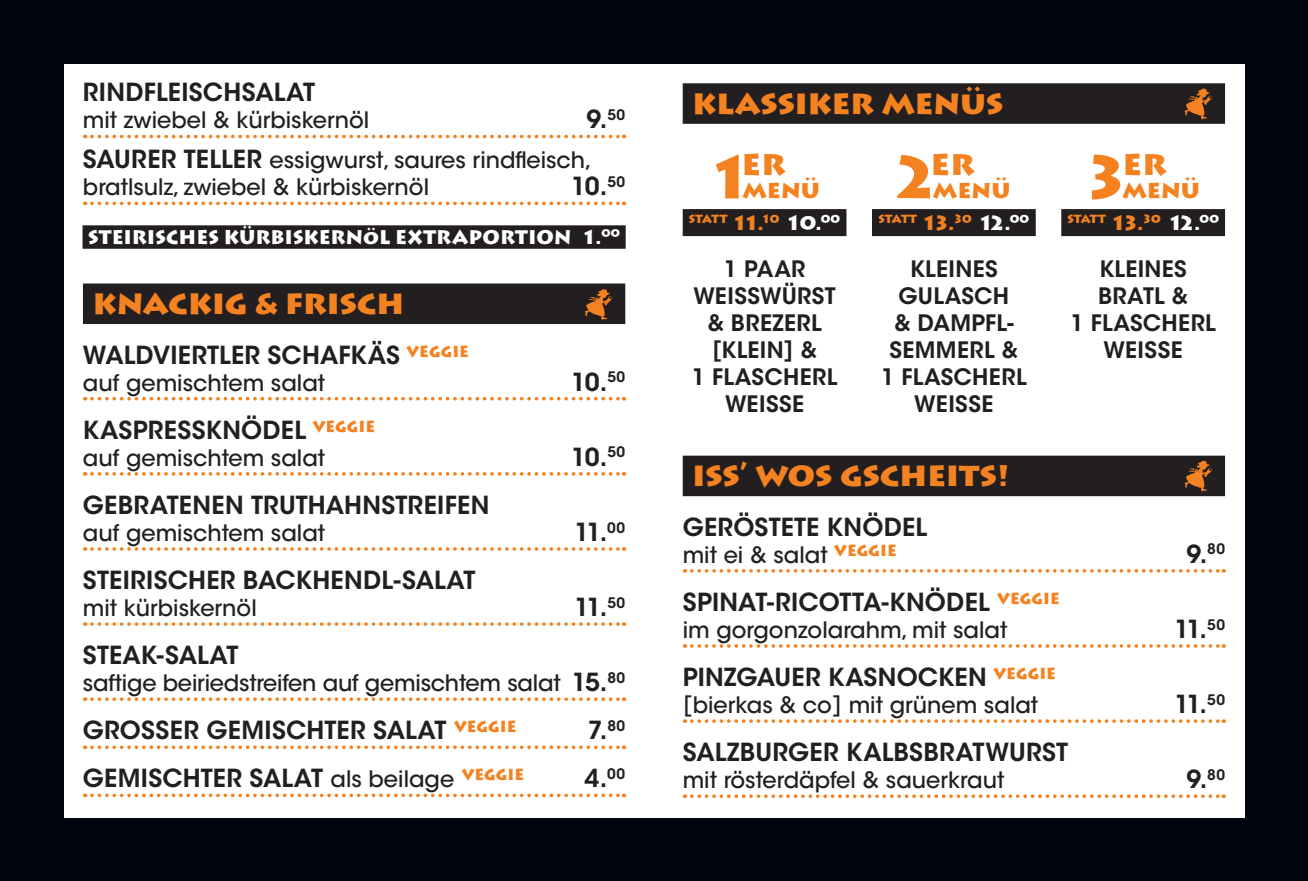
<style>
.page{position:relative;width:1308px;height:881px;background:#fff}
.page>*{position:absolute;margin:0;border:0;box-sizing:border-box;transform-origin:0 0}
.t1{font:900 59.4px "Lithos Pro";color:#f58220}
.t2{font:900 34.65px "Lithos Pro";color:#f58220}
.t3{font:900 33.75px "Lithos Pro";letter-spacing:-.015em;color:#f58220}
.t4{font:600 24.75px "ITC Avant Garde Std";letter-spacing:.01em;color:#231f20}
.t5{font:900 24.75px "Lithos Pro";color:#f58220}
.t6{font:500 22.5px/27px "ITC Avant Garde Std";color:#231f20}
.t7{font:600 22.5px/27px "ITC Avant Garde Std";letter-spacing:.015em;color:#231f20;text-align:center}
.t8{font:900 19.57px "Lithos Pro";color:#fff}
.t9{font:900 11.7px "Lithos Pro";letter-spacing:-.03em;color:#f58220}
.s1{font-weight:600;font-size:24.75px}
.s2{font-size:29.25px}
.s3{font-weight:500;font-size:22.5px}
.s4{font-size:32.4px}
.s5{font-size:20.25px}
.s6{font-size:20.25px;color:#fff}
.s7{color:#fff}
.s8{font-size:59.4px}
</style>
<div class="page">
<div style="left:0;top:0;width:1307px;height:880px;background:#00040f"></div>
<div style="left:64px;top:64px;width:1180px;height:752px;background:#fff"></div>
<svg style="left:92px;top:135px;width:532px;height:3px"></svg>
<svg style="left:92px;top:201px;width:532px;height:4px"></svg>
<div style="left:83px;top:225px;width:542px;height:24px;background:#231f20"></div>
<div style="left:83px;top:283px;width:542px;height:41px;background:#231f20"></div>
<svg style="left:92px;top:397px;width:532px;height:3px"></svg>
<svg style="left:92px;top:472px;width:532px;height:3px"></svg>
<svg style="left:92px;top:547px;width:532px;height:3px"></svg>
<svg style="left:92px;top:622px;width:532px;height:3px"></svg>
<svg style="left:92px;top:697px;width:532px;height:3px"></svg>
<svg style="left:92px;top:745px;width:532px;height:3px"></svg>
<svg style="left:92px;top:793px;width:532px;height:3px"></svg>
<div style="left:682px;top:83px;width:543px;height:41px;background:#231f20"></div>
<div style="left:682px;top:455px;width:543px;height:41px;background:#231f20"></div>
<svg style="left:691px;top:569px;width:533px;height:3px"></svg>
<svg style="left:691px;top:644px;width:533px;height:3px"></svg>
<svg style="left:691px;top:719px;width:533px;height:3px"></svg>
<svg style="left:691px;top:794px;width:533px;height:3px"></svg>
<div style="left:682px;top:209px;width:164px;height:27px;background:#231f20"></div>
<div style="left:872px;top:209px;width:163px;height:27px;background:#231f20"></div>
<div style="left:1061px;top:209px;width:164px;height:27px;background:#231f20"></div>
<svg style="left:585px;top:289px;width:27px;height:31px"></svg>
<svg style="left:1184px;top:88px;width:27px;height:31px"></svg>
<svg style="left:1184px;top:460px;width:27px;height:31px"></svg>
<p class="t4" style="left:83px;top:77px;width:234px">RINDFLEISCHSALAT</p>
<p class="t6" style="left:83px;top:107px;width:288px">mit zwiebel &amp; kürbiskernöl</p>
<p class="t4" style="left:586px;top:104px;width:40px">9.<sup>50</sup></p>
<p class="t6" style="left:83px;top:146px;width:510px"><span class="s1">SAURER TELLER</span> essigwurst, saures rindfleisch, bratlsulz, zwiebel &amp; kürbiskernöl</p>
<p class="t4" style="left:571px;top:170px;width:55px">10.<sup>50</sup></p>
<p class="t8" style="left:88px;top:224px;width:533px">STEIRISCHES KÜRBISKERNöL EXTRAPORTION 1.<sup>00</sup></p>
<h3 class="t3" style="left:92px;top:281px;width:314px">knackig <span class="s2">&amp;</span> frisch</h3>
<p class="t4" style="left:83px;top:338px;width:387px">WALDVIERTLER SCHAFKÄS <sup>VEGGIE</sup></p>
<p class="t6" style="left:83px;top:369px;width:244px">auf gemischtem salat</p>
<p class="t4" style="left:571px;top:365px;width:55px">10.<sup>50</sup></p>
<p class="t4" style="left:83px;top:414px;width:294px">KASPRESSKNÖDEL <sup>VEGGIE</sup></p>
<p class="t6" style="left:83px;top:444px;width:244px">auf gemischtem salat</p>
<p class="t4" style="left:571px;top:441px;width:56px">10.<sup>50</sup></p>
<p class="t4" style="left:83px;top:489px;width:408px">GEBRATENEN TRUTHAHNSTREIFEN</p>
<p class="t6" style="left:83px;top:519px;width:244px">auf gemischtem salat</p>
<p class="t4" style="left:574px;top:516px;width:52px">11.<sup>00</sup></p>
<p class="t4" style="left:83px;top:564px;width:394px">STEIRISCHER BACKHENDL-SALAT</p>
<p class="t6" style="left:83px;top:594px;width:175px">mit kürbiskernöl</p>
<p class="t4" style="left:574px;top:591px;width:52px">11.<sup>50</sup></p>
<p class="t4" style="left:83px;top:639px;width:157px">STEAK-SALAT</p>
<p class="t6" style="left:83px;top:669px;width:544px">saftige beiriedstreifen auf gemischtem salat <span class="s1">15.</span><sup>80</sup></p>
<p class="t4" style="left:83px;top:714px;width:435px">GROSSER GEMISCHTER SALAT <sup>VEGGIE</sup></p>
<p class="t4" style="left:587px;top:714px;width:39px">7.<sup>80</sup></p>
<p class="t4" style="left:83px;top:762px;width:443px">GEMISCHTER SALAT <span class="s3">als beilage</span> <sup>VEGGIE</sup></p>
<p class="t4" style="left:584px;top:762px;width:42px">4.<sup>00</sup></p>
<h3 class="t3" style="left:692px;top:81px;width:312px">klassiker men<span class="s4">ü</span>s</h3>
<h2 class="t2" style="left:741px;top:141px;width:46px">er</h2>
<p class="t5" style="left:742px;top:174px;width:79px">menü</p>
<h1 class="t1" style="left:705px;top:141px;width:50px">1</h1>
<p class="t9" style="left:689px;top:211px;width:153px">STATT <span class="s5">11.</span>10 <span class="s6">10.</span><span class="s7">00</span></p>
<p class="t7" style="left:692px;top:255px;width:147px">1 PAAR<br>WEISSWÜRST &amp; BREZERL [KLEIN] &amp;<br>1 FLASCHERL<br>WEISSE</p>
<h2 class="t2" style="left:891px;top:141px;width:85px"><span class="s8">2</span>er</h2>
<p class="t5" style="left:932px;top:173px;width:79px">menü</p>
<p class="t9" style="left:878px;top:211px;width:152px">STATT <span class="s5">13.</span>30 <span class="s6">12.</span><span class="s7">00</span></p>
<p class="t7" style="left:881px;top:255px;width:147px">KLEINES<br>GULASCH<br>&amp; DAMPFL-<br>SEMMERL &amp;<br>1 FLASCHERL<br>WEISSE</p>
<h2 class="t2" style="left:1081px;top:141px;width:87px"><span class="s8">3</span>er</h2>
<p class="t5" style="left:1122px;top:173px;width:79px">menü</p>
<p class="t9" style="left:1067px;top:211px;width:153px">STATT <span class="s5">13.</span>30 <span class="s6">12.</span><span class="s7">00</span></p>
<p class="t7" style="left:1070px;top:255px;width:147px">KLEINES<br>BRATL &amp;<br>1 FLASCHERL<br>WEISSE</p>
<h3 class="t3" style="left:692px;top:453px;width:318px">iss’ wos gscheits<span class="s2">!</span></h3>
<p class="t4" style="left:682px;top:510px;width:246px">GERÖSTETE KNÖDEL</p>
<p class="t6" style="left:682px;top:541px;width:216px">mit ei &amp; salat <sup>VEGGIE</sup></p>
<p class="t4" style="left:1186px;top:537px;width:40px">9.<sup>80</sup></p>
<p class="t4" style="left:682px;top:585px;width:379px">SPINAT-RICOTTA-KNÖDEL <sup>VEGGIE</sup></p>
<p class="t6" style="left:682px;top:616px;width:326px">im gorgonzolarahm, mit salat</p>
<p class="t4" style="left:1174px;top:612px;width:52px">11.<sup>50</sup></p>
<p class="t4" style="left:682px;top:661px;width:375px">PINZGAUER KASNOCKEN <sup>VEGGIE</sup></p>
<p class="t6" style="left:682px;top:691px;width:357px">[bierkas &amp; co] mit grünem salat</p>
<p class="t4" style="left:1174px;top:688px;width:52px">11.<sup>50</sup></p>
<p class="t4" style="left:682px;top:736px;width:387px">SALZBURGER KALBSBRATWURST</p>
<p class="t6" style="left:682px;top:766px;width:323px">mit rösterdäpfel &amp; sauerkraut</p>
<p class="t4" style="left:1186px;top:763px;width:40px">9.<sup>80</sup></p>
</div>
